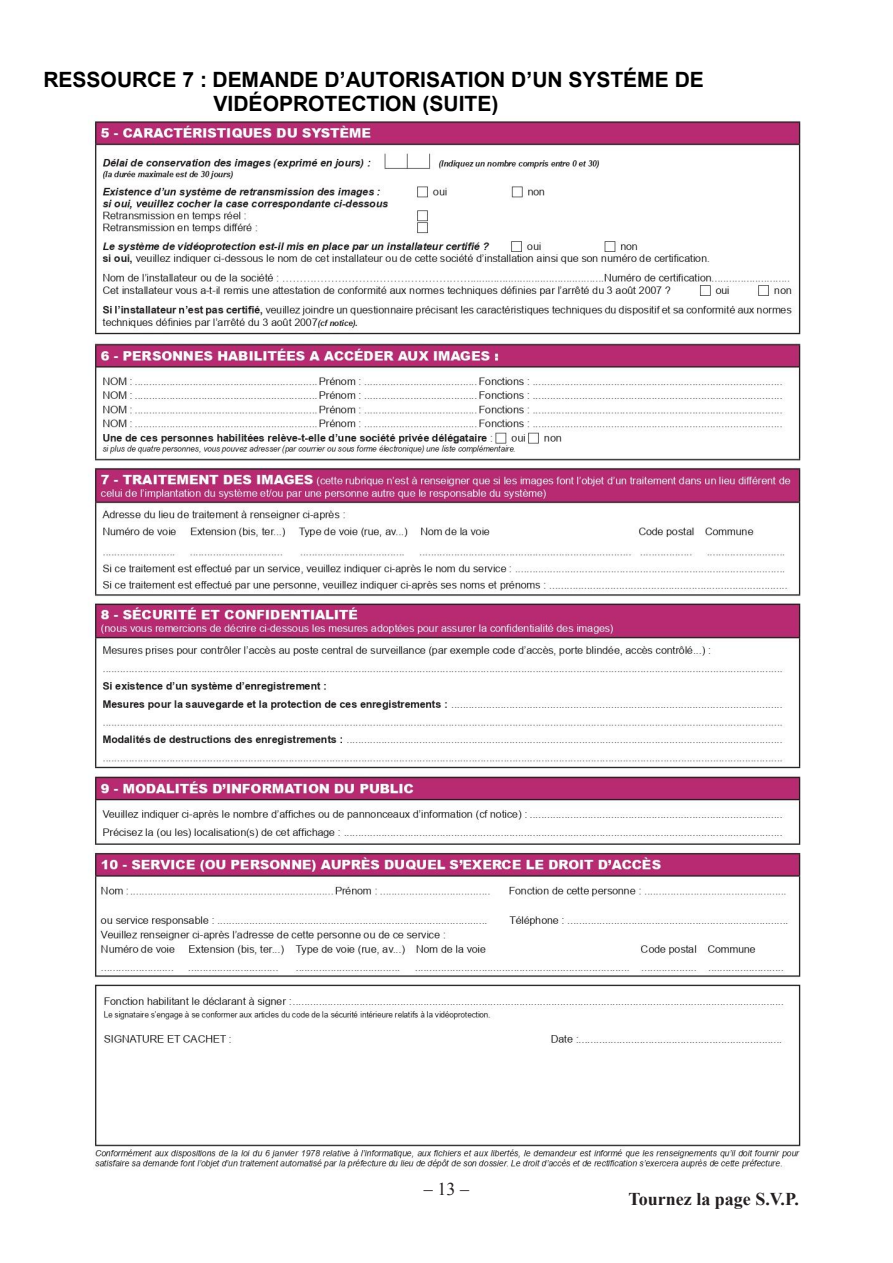
<style>
.page{position:relative;width:893px;height:1263px;background:#fff}
.page>*{position:absolute;margin:0;border:0;box-sizing:border-box;transform-origin:0 0}
.t1{font:700 21px/24.2px "Arial";color:#000}
.t2{font:700 18px "Times New Roman";color:#231f20}
.t3{font:18px "Times New Roman";color:#231f20}
</style>
<div class="page">
<img style="left:88px;top:120px;width:713px;height:1050px">
<p class="t1" style="left:214px;top:68px;width:492px;text-indent:-170px">RESSOURCE 7 : DEMANDE D’AUTORISATION D’UN SYSTÉME DE<br>VIDÉOPROTECTION (SUITE)</p>
<p class="t3" style="left:424px;top:1177px;width:46px">‒ 13 ‒</p>
<p class="t2" style="left:628px;top:1186px;width:172px">Tournez la page S.V.P.</p>
</div>
